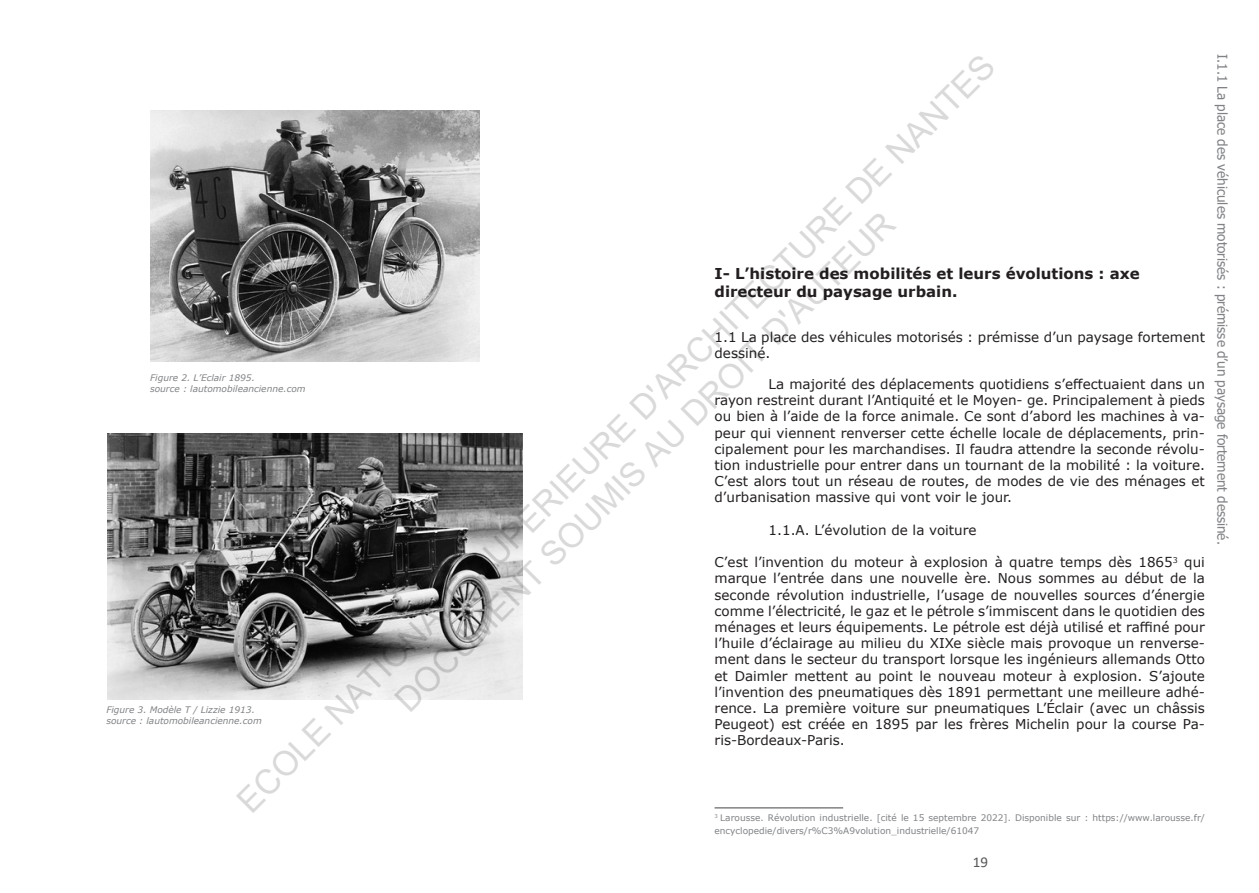
<style>
.page{position:relative;width:1259px;height:893px;background:#fff}
.page>*{position:absolute;margin:0;border:0;box-sizing:border-box;transform-origin:0 0}
.t1{font:33.9px/40.7px "Arial";color:rgb(0 0 0/.15);text-align:center}
.t2{font:700 15px "Verdana";color:#231f20}
.t3{font:15px "Calibri";color:#57585a}
.t4{font:13.5px/16.2px "Verdana";color:#231f20;text-align:justify}
.t5{font:13.5px "Tahoma";color:#808285}
.t6{font:9px/12.6px "Verdana";color:#808285}
.t7{font:italic 9px "Verdana";color:#808285}
</style>
<div class="page">
<img style="left:150px;top:111px;width:329px;height:250px">
<img style="left:107px;top:434px;width:415px;height:265px">
<hr style="left:714px;top:807px;width:129px;height:2px;background:#808285">
<h1 class="t1" style="left:229px;top:792px;width:1056px;rotate:-45deg">ECOLE NATIONALE SUPERIEURE D'ARCHITECTURE DE NANTES<br>DOCUMENT SOUMIS AU DROIT D'AUTEUR</h1>
<p class="t2" style="left:714px;top:263px;width:427px">I- L’histoire des mobilités et leurs évolutions : axe</p>
<p class="t2" style="left:714px;top:281px;width:244px">directeur du paysage urbain.</p>
<p class="t4" style="left:714px;top:329px;width:492px">1.1 La place des véhicules motorisés : prémisse d’un paysage fortement dessiné.</p>
<p class="t4" style="left:714px;top:376px;width:492px;text-indent:54px">La majorité des déplacements quotidiens s’effectuaient dans un rayon restreint durant l’Antiquité et le Moyen- ge. Principalement à pieds ou bien à l’aide de la force animale. Ce sont d’abord les machines à va&shy;peur qui viennent renverser cette échelle locale de déplacements, prin&shy;cipalement pour les marchandises. Il faudra attendre la seconde révolu&shy;tion industrielle pour entrer dans un tournant de la mobilité : la voiture.<br>C’est alors tout un réseau de routes, de modes de vie des ménages et d’urbanisation massive qui vont voir le jour.</p>
<p class="t4" style="left:768px;top:522px;width:210px">1.1.A. L’évolution de la voiture</p>
<p class="t4" style="left:714px;top:554px;width:492px">C’est l’invention du moteur à explosion à quatre temps dès 1865<sup>3</sup> qui marque l’entrée dans une nouvelle ère. Nous sommes au début de la seconde révolution industrielle, l’usage de nouvelles sources d’énergie comme l’électricité, le gaz et le pétrole s’immiscent dans le quotidien des ménages et leurs équipements. Le pétrole est déjà utilisé et raffiné pour l’huile d’éclairage au milieu du XIXe siècle mais provoque un renverse&shy;ment dans le secteur du transport lorsque les ingénieurs allemands Otto et Daimler mettent au point le nouveau moteur à explosion. S’ajoute l’invention des pneumatiques dès 1891 permettant une meilleure adhé&shy;rence. La première voiture sur pneumatiques L’Éclair (avec un châssis Peugeot) est créée en 1895 par les frères Michelin pour la course Pa&shy;ris-Bordeaux-Paris.</p>
<p class="t7" style="left:150px;top:372px;width:106px">Figure 2. L’Eclair 1895.</p>
<p class="t7" style="left:150px;top:383px;width:157px">source : lautomobileancienne.com</p>
<p class="t7" style="left:106px;top:703px;width:150px">Figure 3. Modèle T / Lizzie 1913.</p>
<p class="t7" style="left:106px;top:714px;width:157px">source : lautomobileancienne.com</p>
<p class="t6" style="left:714px;top:811px;width:492px"><sup>3</sup> Larousse. Révolution industrielle. [cité le 15 septembre 2022]. Disponible sur : https://www.larousse.fr/ encyclopedie/divers/r%C3%A9volution_industrielle/61047</p>
<p class="t3" style="left:973px;top:852px;width:17px">19</p>
<p class="t5" style="left:1231px;top:54px;width:492px;rotate:90deg">I.1.1 La place des véhicules motorisés : prémisse d’un paysage fortement dessiné.</p>
</div>
